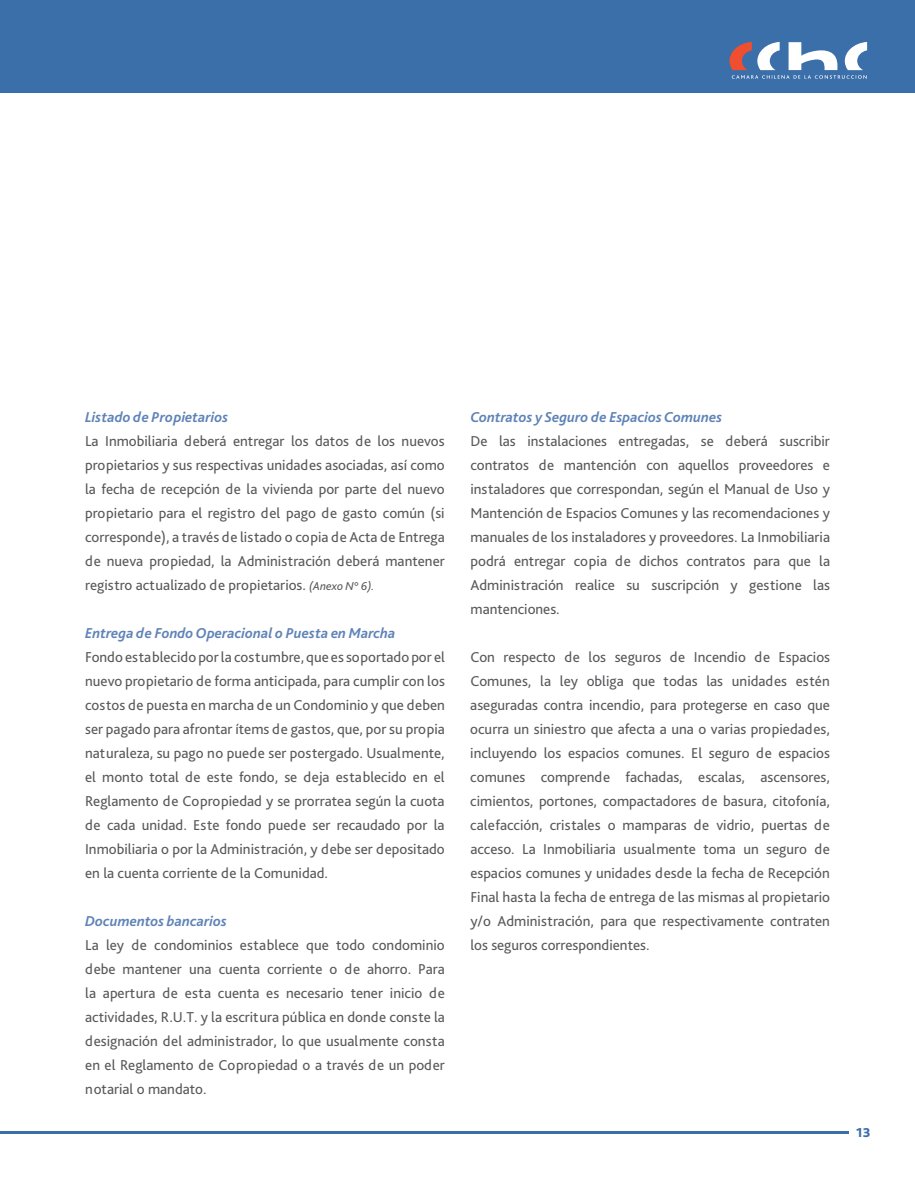
<style>
.page{position:relative;width:915px;height:1191px;background:#fff}
.page>*{position:absolute;margin:0;border:0;box-sizing:border-box;transform-origin:0 0}
.t1{font:15px/24px "Bliss Pro";color:#58595b;text-align:justify}
.t2{font:italic 700 15px "Bliss Pro";color:#5f83b7}
.t3{font:800 13.5px "Bliss Pro";color:#3b6faa}
.s1{font-style:italic;font-size:12px}
</style>
<div class="page">
<div style="left:0;top:0;width:914px;height:93px;background:#3b6faa"></div>
<svg style="left:729px;top:42px;width:137px;height:37px"></svg>
<hr style="left:0;top:1131px;width:848px;height:2px;background:#3b6faa">
<p class="t2" style="left:85px;top:407px;width:144px">Listado de Propietarios</p>
<p class="t1" style="left:85px;top:428px;width:361px">La Inmobiliaria deberá entregar los datos de los nuevos propietarios y sus respectivas unidades asociadas, así como la fecha de recepción de la vivienda por parte del nuevo propietario para el registro del pago de gasto común (si corresponde), a través de listado o copia de Acta de Entrega de nueva propiedad, la Administración deberá mantener registro actualizado de propietarios. <span class="s1">(Anexo N° 6).</span></p>
<p class="t2" style="left:85px;top:623px;width:312px">Entrega de Fondo Operacional o Puesta en Marcha</p>
<p class="t1" style="left:85px;top:644px;width:361px">Fondo establecido porla costumbre, que essoportado por el nuevo propietario de forma anticipada, para cumplir con los costos de puesta en marcha de un Condominio y que deben ser pagado para afrontar ítems de gastos, que, por su propia naturaleza, su pago no puede ser postergado. Usualmente, el monto total de este fondo, se deja establecido en el Reglamento de Copropiedad y se prorratea según la cuota de cada unidad. Este fondo puede ser recaudado por la Inmobiliaria o por la Administración, y debe ser depositado en la cuenta corriente de la Comunidad.</p>
<p class="t2" style="left:85px;top:911px;width:143px">Documentos bancarios</p>
<p class="t1" style="left:85px;top:932px;width:361px">La ley de condominios establece que todo condominio debe mantener una cuenta corriente o de ahorro. Para la apertura de esta cuenta es necesario tener inicio de actividades, R.U.T. y la escritura pública en donde conste la designación del administrador, lo que usualmente consta en el Reglamento de Copropiedad o a través de un poder notarial o mandato.</p>
<p class="t2" style="left:470px;top:407px;width:253px">Contratos y Seguro de Espacios Comunes</p>
<p class="t1" style="left:470px;top:428px;width:361px">De las instalaciones entregadas, se deberá suscribir contratos de mantención con aquellos proveedores e instaladores que correspondan, según el Manual de Uso y Mantención de Espacios Comunes y las recomendaciones y manuales de los instaladores y proveedores. La Inmobiliaria podrá entregar copia de dichos contratos para que la Administración realice su suscripción y gestione las mantenciones.</p>
<p class="t1" style="left:470px;top:644px;width:361px">Con respecto de los seguros de Incendio de Espacios Comunes, la ley obliga que todas las unidades estén aseguradas contra incendio, para protegerse en caso que ocurra un siniestro que afecta a una o varias propiedades, incluyendo los espacios comunes. El seguro de espacios comunes comprende fachadas, escalas, ascensores, cimientos, portones, compactadores de basura, citofonía, calefacción, cristales o mamparas de vidrio, puertas de acceso. La Inmobiliaria usualmente toma un seguro de espacios comunes y unidades desde la fecha de Recepción Final hasta la fecha de entrega de las mismas al propietario y/o Administración, para que respectivamente contraten los seguros correspondientes.</p>
<p class="t3" style="left:855px;top:1124px;width:16px">13</p>
</div>
